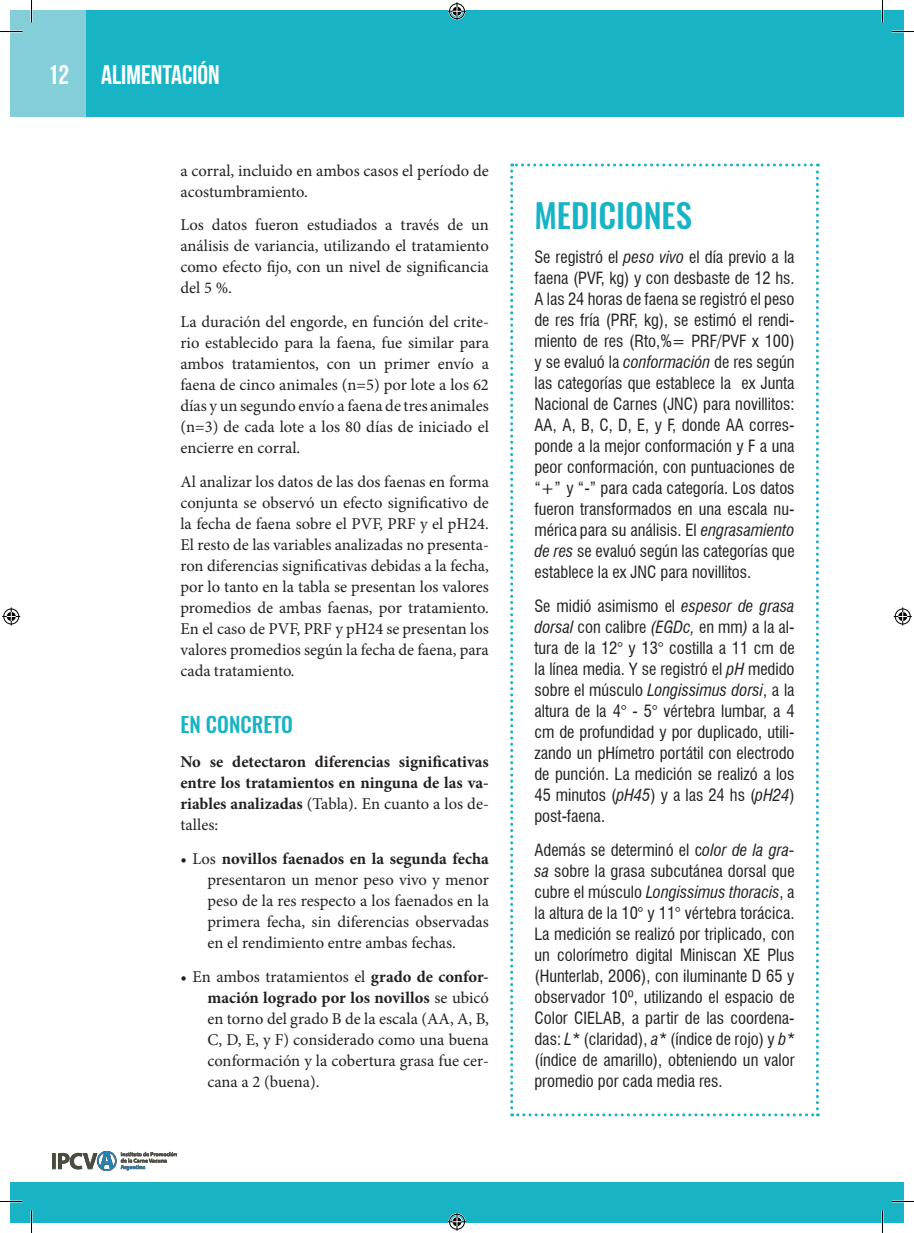
<style>
.page{position:relative;width:914px;height:1233px;background:#fff}
.page>*{position:absolute;margin:0;border:0;box-sizing:border-box;transform-origin:0 0}
.t1{font:500 33px "Oswald";color:#18b4c5}
.t2{font:700 27px "Bebas Neue";color:#fff}
.t3{font:500 21px "Oswald";color:#18b4c5}
.t4{font:condensed 16.5px/21px "Swiss 721 BT";color:#231f20;text-align:justify}
.t5{font:16.5px/21px "Minion Pro";color:#231f20;text-align:justify}
.t6{font:700 16.5px/21px "Minion Pro";color:#231f20;text-align:justify}
.s1{font-weight:400}
.s2{font-weight:700}
.s3{font-style:italic}
</style>
<div class="page">
<div style="left:10px;top:1182px;width:893px;height:40px;background:#18b4c5"></div>
<img style="left:53px;top:1151px;width:123px;height:19px">
<div style="left:10px;top:10px;width:872px;height:107px;background:#18b4c5"></div>
<div style="left:10px;top:10px;width:75px;height:107px;background:#83ced8"></div>
<div style="left:882px;top:10px;width:21px;height:107px;background:#18b4c5"></div>
<svg style="left:510px;top:163px;width:308px;height:953px"></svg>
<hr style="left:0;top:1200px;width:22px;height:2px;background:#fff">
<hr style="left:891px;top:1200px;width:22px;height:2px;background:#fff">
<hr style="left:881px;top:0;width:2px;height:23px;background:#fff">
<hr style="left:881px;top:1210px;width:2px;height:22px;background:#fff">
<svg style="left:0;top:31px;width:22px;height:1px"></svg>
<svg style="left:891px;top:31px;width:22px;height:1px"></svg>
<svg style="left:0;top:1201px;width:22px;height:1px"></svg>
<svg style="left:891px;top:1201px;width:22px;height:1px"></svg>
<svg style="left:31px;top:0;width:1px;height:23px"></svg>
<svg style="left:31px;top:1210px;width:1px;height:22px"></svg>
<svg style="left:882px;top:0;width:1px;height:23px"></svg>
<svg style="left:882px;top:1210px;width:1px;height:22px"></svg>
<svg style="left:448px;top:2px;width:18px;height:18px"></svg>
<svg style="left:448px;top:1212px;width:18px;height:18px"></svg>
<svg style="left:2px;top:607px;width:18px;height:18px"></svg>
<svg style="left:893px;top:607px;width:18px;height:18px"></svg>
<h2 class="t2" style="left:48px;top:60px;width:173px">12 ALIMENTACIÓN</h2>
<p class="t5" style="left:180px;top:160px;width:310px">a corral, incluido en ambos casos el período de acostumbramiento.</p>
<p class="t5" style="left:180px;top:214px;width:310px">Los datos fueron estudiados a través de un análisis de variancia, utilizando el tratamiento como efecto fijo, con un nivel de significancia del 5 %.</p>
<p class="t5" style="left:180px;top:311px;width:310px">La duración del engorde, en función del crite&shy;rio establecido para la faena, fue similar para ambos tratamientos, con un primer envío a faena de cinco animales (n=5) por lote a los 62 días y un segundo envío a faena de tres animales (n=3) de cada lote a los 80 días de iniciado el encierre en corral.</p>
<p class="t5" style="left:180px;top:471px;width:310px">Al analizar los datos de las dos faenas en forma conjunta se observó un efecto significativo de la fecha de faena sobre el PVF, PRF y el pH24.<br>El resto de las variables analizadas no presenta&shy;ron diferencias significativas debidas a la fecha, por lo tanto en la tabla se presentan los valores promedios de ambas faenas, por tratamiento.<br>En el caso de PVF, PRF y pH24 se presentan los valores promedios según la fecha de faena, para cada tratamiento.</p>
<p class="t3" style="left:180px;top:709px;width:114px">EN CONCRETO</p>
<p class="t6" style="left:180px;top:750px;width:310px">No se detectaron diferencias significativas entre los tratamientos en ninguna de las va&shy;riables analizadas <span class="s1">(Tabla). En cuanto a los de&shy;talles:</span></p>
<p class="t5" style="left:207px;top:848px;width:283px;text-indent:-27px">• Los <span class="s2">novillos faenados en la segunda fecha </span>presentaron un menor peso vivo y menor peso de la res respecto a los faenados en la primera fecha, sin diferencias observadas en el rendimiento entre ambas fechas.</p>
<p class="t5" style="left:207px;top:965px;width:283px;text-indent:-27px">• En ambos tratamientos el <span class="s2">grado de confor&shy;mación logrado por los novillos</span> se ubicó en torno del grado B de la escala (AA, A, B, C, D, E, y F) considerado como una buena conformación y la cobertura grasa fue cer&shy;cana a 2 (buena).</p>
<h1 class="t1" style="left:534px;top:192px;width:159px">MEDICIONES</h1>
<p class="t4" style="left:534px;top:246px;width:262px">Se registró el <span class="s3">peso vivo</span> el día previo a la faena (PVF, kg) y con desbaste de 12 hs.<br>A las 24 horas de faena se registró el peso de res fría (PRF, kg), se estimó el rendi&shy;miento de res (Rto,%= PRF/PVF x 100) y se evaluó la <span class="s3">conformación</span> de res según las categorías que establece la ex Junta Nacional de Carnes (JNC) para novillitos:<br>AA, A, B, C, D, E, y F, donde AA corres&shy;ponde a la mejor conformación y F a una peor conformación, con puntuaciones de “+” y “-” para cada categoría. Los datos fueron transformados en una escala nu&shy;mérica para su análisis. El <span class="s3">engrasamiento de res</span> se evaluó según las categorías que establece la ex JNC para novillitos.</p>
<p class="t4" style="left:534px;top:595px;width:262px">Se midió asimismo el <span class="s3">espesor de grasa dorsal</span> con calibre <span class="s3">(EGDc,</span> en mm<span class="s3">)</span> a la al&shy;tura de la 12° y 13° costilla a 11 cm de la línea media. Y se registró el <span class="s3">pH</span> medido sobre el músculo <span class="s3">Longissimus dorsi</span>, a la altura de la 4° - 5° vértebra lumbar, a 4 cm de profundidad y por duplicado, utili&shy;zando un pHímetro portátil con electrodo de punción. La medición se realizó a los 45 minutos (<span class="s3">pH45</span>) y a las 24 hs (<span class="s3">pH24</span>) post-faena.</p>
<p class="t4" style="left:534px;top:839px;width:262px">Además se determinó el c<span class="s3">olor de la gra&shy;sa</span> sobre la grasa subcutánea dorsal que cubre el músculo <span class="s3">Longissimus thoracis</span>, a la altura de la 10° y 11° vértebra torácica.<br>La medición se realizó por triplicado, con un colorímetro digital Miniscan XE Plus (Hunterlab, 2006), con iluminante D 65 y observador 10º, utilizando el espacio de Color CIELAB, a partir de las coordena&shy;das: <span class="s3">L*</span> (claridad), <span class="s3">a*</span> (índice de rojo) y <span class="s3">b* </span>(índice de amarillo), obteniendo un valor promedio por cada media res.</p>
</div>
